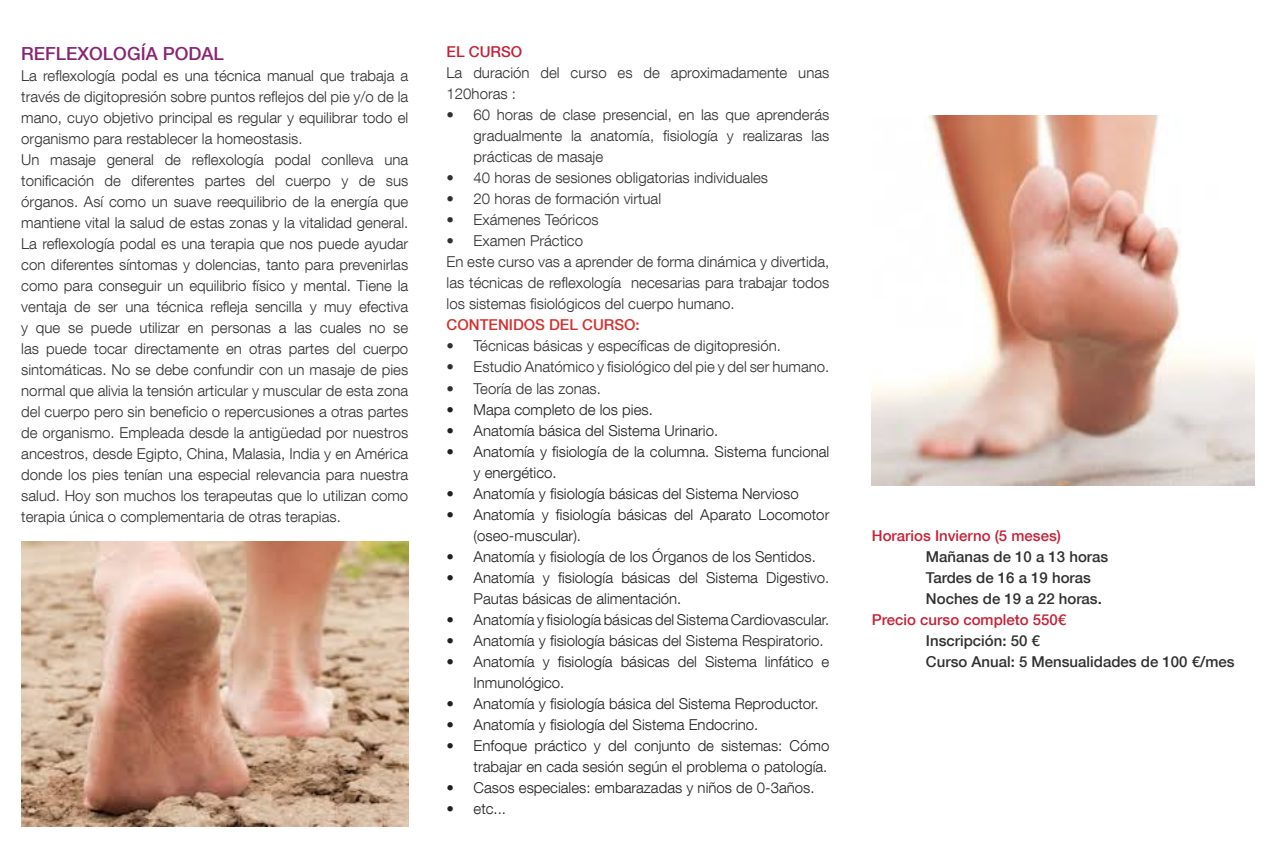
<style>
.page{position:relative;width:1276px;height:851px;background:#fff}
.page>*{position:absolute;margin:0;border:0;box-sizing:border-box;transform-origin:0 0}
.t1{font:500 18px "Helvetica Neue LT Com";color:#882572}
.t2{font:300 15px/21px "Helvetica Neue LT Com";color:#312f30;text-align:justify}
.t3{font:300 15px/21px "Helvetica Neue LT Com";color:#231f20}
.t4{font:500 15px "Helvetica Neue LT Com";color:#312f30}
.t5{font:500 15px "Helvetica Neue LT Com";color:#c62035}
.t6{font:500 15px "Helvetica Neue LT Com";color:#d3312e}
</style>
<div class="page">
<img style="left:21px;top:541px;width:387px;height:284px">
<img style="left:872px;top:116px;width:382px;height:369px">
<p class="t1" style="left:21px;top:43px;width:204px">REFLEXOLOGÍA PODAL</p>
<p class="t2" style="left:21px;top:65px;width:388px">La reflexología podal es una técnica manual que trabaja a través de digitopresión sobre puntos reflejos del pie y/o de la mano, cuyo objetivo principal es regular y equilibrar todo el organismo para restablecer la homeostasis.</p>
<p class="t2" style="left:21px;top:149px;width:388px">Un masaje general de reflexología podal conlleva una tonificación de diferentes partes del cuerpo y de sus órganos. Así como un suave reequilibrio de la energía que mantiene vital la salud de estas zonas y la vitalidad general.<br>La reflexología podal es una terapia que nos puede ayudar con diferentes síntomas y dolencias, tanto para prevenirlas como para conseguir un equilibrio físico y mental. Tiene la ventaja de ser una técnica refleja sencilla y muy efectiva y que se puede utilizar en personas a las cuales no se las puede tocar directamente en otras partes del cuerpo sintomáticas. No se debe confundir con un masaje de pies normal que alivia la tensión articular y muscular de esta zona del cuerpo pero sin beneficio o repercusiones a otras partes de organismo. Empleada desde la antigüedad por nuestros ancestros, desde Egipto, China, Malasia, India y en América donde los pies tenían una especial relevancia para nuestra salud. Hoy son muchos los terapeutas que lo utilizan como terapia única o complementaria de otras terapias.</p>
<p class="t5" style="left:446px;top:43px;width:77px">EL CURSO</p>
<p class="t2" style="left:446px;top:62px;width:384px">La duración del curso es de aproximadamente unas<br>120horas :</p>
<p class="t2" style="left:473px;top:104px;width:357px;text-indent:-27px">• 60 horas de clase presencial, en las que aprenderás gradualmente la anatomía, fisiología y realizaras las prácticas de masaje</p>
<p class="t2" style="left:446px;top:167px;width:323px">• 40 horas de sesiones obligatorias individuales</p>
<p class="t2" style="left:446px;top:188px;width:216px">• 20 horas de formación virtual</p>
<p class="t2" style="left:446px;top:209px;width:154px">• Exámenes Teóricos</p>
<p class="t2" style="left:446px;top:230px;width:138px">• Examen Práctico</p>
<p class="t2" style="left:446px;top:251px;width:384px">En este curso vas a aprender de forma dinámica y divertida, las técnicas de reflexología necesarias para trabajar todos los sistemas fisiológicos del cuerpo humano.</p>
<p class="t6" style="left:446px;top:316px;width:195px">CONTENIDOS DEL CURSO:</p>
<p class="t2" style="left:446px;top:335px;width:336px">• Técnicas básicas y específicas de digitopresión.</p>
<p class="t2" style="left:446px;top:356px;width:384px">• Estudio Anatómico y fisiológico del pie y del ser humano.</p>
<p class="t2" style="left:446px;top:377px;width:156px">• Teoría de las zonas.</p>
<p class="t3" style="left:446px;top:398px;width:208px">• Mapa completo de los pies.</p>
<p class="t3" style="left:446px;top:419px;width:273px">• Anatomía básica del Sistema Urinario.</p>
<p class="t3" style="left:473px;top:440px;width:357px;text-indent:-27px">• Anatomía y fisiología de la columna. Sistema funcional y energético.</p>
<p class="t3" style="left:446px;top:482px;width:354px">• Anatomía y fisiología básicas del Sistema Nervioso</p>
<p class="t3" style="left:473px;top:503px;width:357px;text-indent:-27px">• Anatomía y fisiología básicas del Aparato Locomotor (oseo-muscular).</p>
<p class="t3" style="left:446px;top:545px;width:371px">• Anatomía y fisiología de los Órganos de los Sentidos.</p>
<p class="t3" style="left:473px;top:566px;width:357px;text-indent:-27px">• Anatomía y fisiología básicas del Sistema Digestivo.<br>Pautas básicas de alimentación.</p>
<p class="t3" style="left:446px;top:608px;width:384px">• Anatomía y fisiología básicas del Sistema Cardiovascular.</p>
<p class="t3" style="left:446px;top:629px;width:379px">• Anatomía y fisiología básicas del Sistema Respiratorio.</p>
<p class="t3" style="left:473px;top:650px;width:357px;text-indent:-27px">• Anatomía y fisiología básicas del Sistema linfático e<br>Inmunológico.</p>
<p class="t3" style="left:446px;top:692px;width:374px">• Anatomía y fisiología básica del Sistema Reproductor.</p>
<p class="t3" style="left:446px;top:713px;width:313px">• Anatomía y fisiología del Sistema Endocrino.</p>
<p class="t3" style="left:446px;top:734px;width:384px;text-align:right">• Enfoque práctico y del conjunto de sistemas: Cómo trabajar en cada sesión según el problema o patología.</p>
<p class="t3" style="left:446px;top:776px;width:369px">• Casos especiales: embarazadas y niños de 0-3años.</p>
<p class="t3" style="left:446px;top:798px;width:61px">• etc...</p>
<p class="t5" style="left:872px;top:526px;width:190px">Horarios Invierno (5 meses)</p>
<p class="t4" style="left:926px;top:547px;width:184px">Mañanas de 10 a 13 horas</p>
<p class="t4" style="left:926px;top:568px;width:166px">Tardes de 16 a 19 horas</p>
<p class="t4" style="left:926px;top:589px;width:177px">Noches de 19 a 22 horas.</p>
<p class="t5" style="left:872px;top:610px;width:196px">Precio curso completo 550€</p>
<p class="t4" style="left:926px;top:631px;width:115px">Inscripción: 50 €</p>
<p class="t4" style="left:926px;top:652px;width:310px">Curso Anual: 5 Mensualidades de 100 €/mes</p>
</div>
